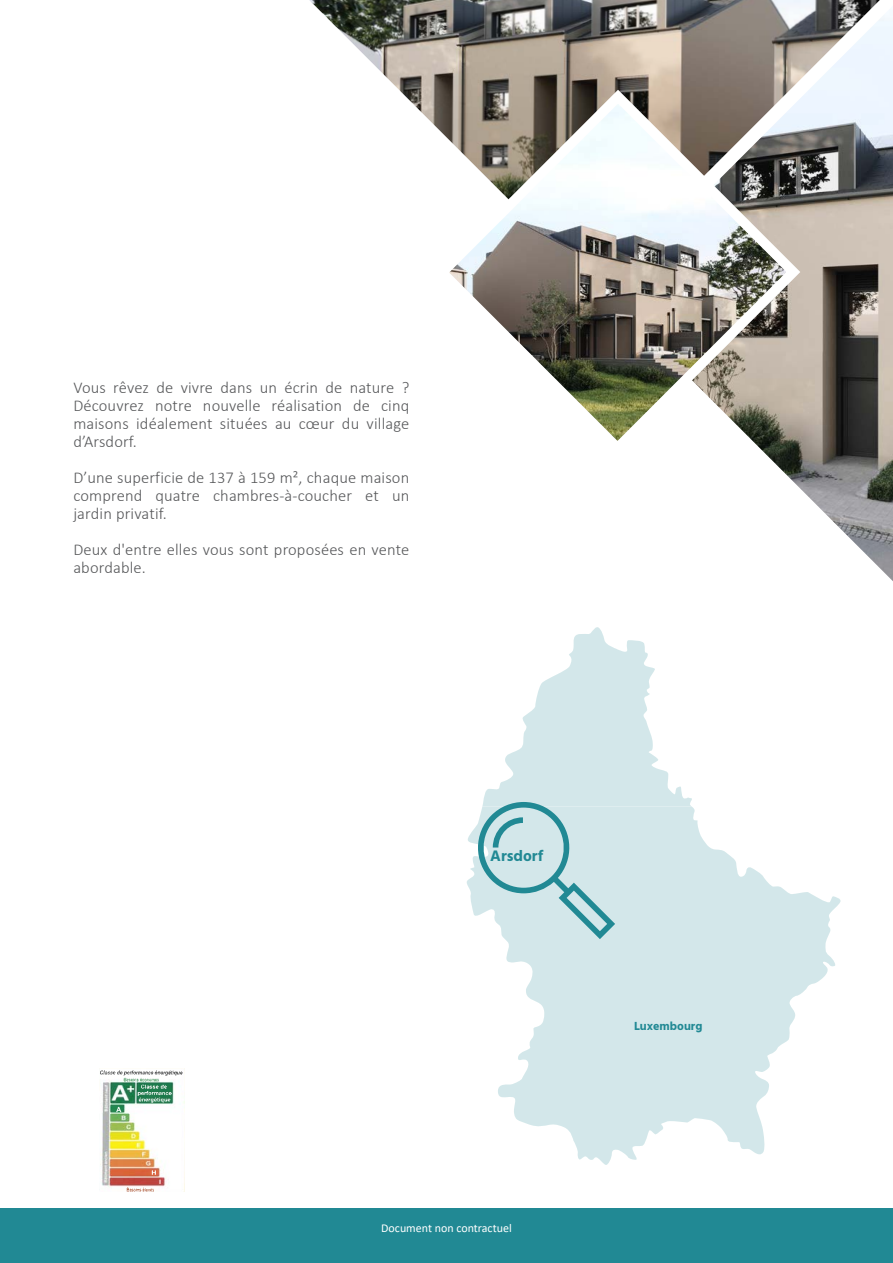
<style>
.page{position:relative;width:893px;height:1263px;background:#fff}
.page>*{position:absolute;margin:0;border:0;box-sizing:border-box;transform-origin:0 0}
.t1{font:300 16.5px/18px "Calibri";letter-spacing:.01em;color:#57585a;text-align:justify}
.t2{font:700 15.6px "Hind";color:#218994}
.t3{font:12px "Calibri";color:#fff}
.t4{font:700 12px "Hind";color:#218994}
</style>
<div class="page">
<svg style="left:774px;top:308px;width:119px;height:273px"></svg>
<div style="left:0;top:1209px;width:893px;height:54px;background:#218994"></div>
<svg style="left:466px;top:808px;width:375px;height:181px;fill:#d3e7ea"></svg>
<svg style="left:498px;top:989px;width:308px;height:176px;fill:#d3e7ea"></svg>
<svg style="left:309px;top:0;width:584px;height:308px"></svg>
<svg style="left:428px;top:83px;width:379px;height:379px"></svg>
<svg style="left:473px;top:627px;width:220px;height:312px"></svg>
<img style="left:102px;top:1075px;width:75px;height:34px">
<img style="left:100px;top:1109px;width:66px;height:83px">
<img style="left:127px;top:1187px;width:28px;height:4px">
<img style="left:109px;top:1168px;width:50px;height:9px">
<img style="left:100px;top:1070px;width:83px;height:5px">
<img style="left:124px;top:1077px;width:35px;height:4px">
<img style="left:138px;top:1085px;width:33px;height:17px">
<svg style="left:109px;top:1106px;width:13px;height:6px"></svg>
<p class="t1" style="left:73px;top:378px;width:338px">Vous rêvez de vivre dans un écrin de nature ?<br>Découvrez notre nouvelle réalisation de cinq maisons idéalement situées au cœur du village d’Arsdorf.</p>
<p class="t1" style="left:73px;top:468px;width:337px">D’une superficie de 137 à 159 m², chaque maison comprend quatre chambres-à-coucher et un jardin privatif.</p>
<p class="t1" style="left:73px;top:540px;width:337px">Deux d'entre elles vous sont proposées en vente abordable.</p>
<p class="t2" style="left:490px;top:847px;width:54px">Arsdorf</p>
<p class="t3" style="left:381px;top:1220px;width:132px">Document non contractuel</p>
<p class="t4" style="left:634px;top:1018px;width:70px">Luxembourg</p>
</div>
